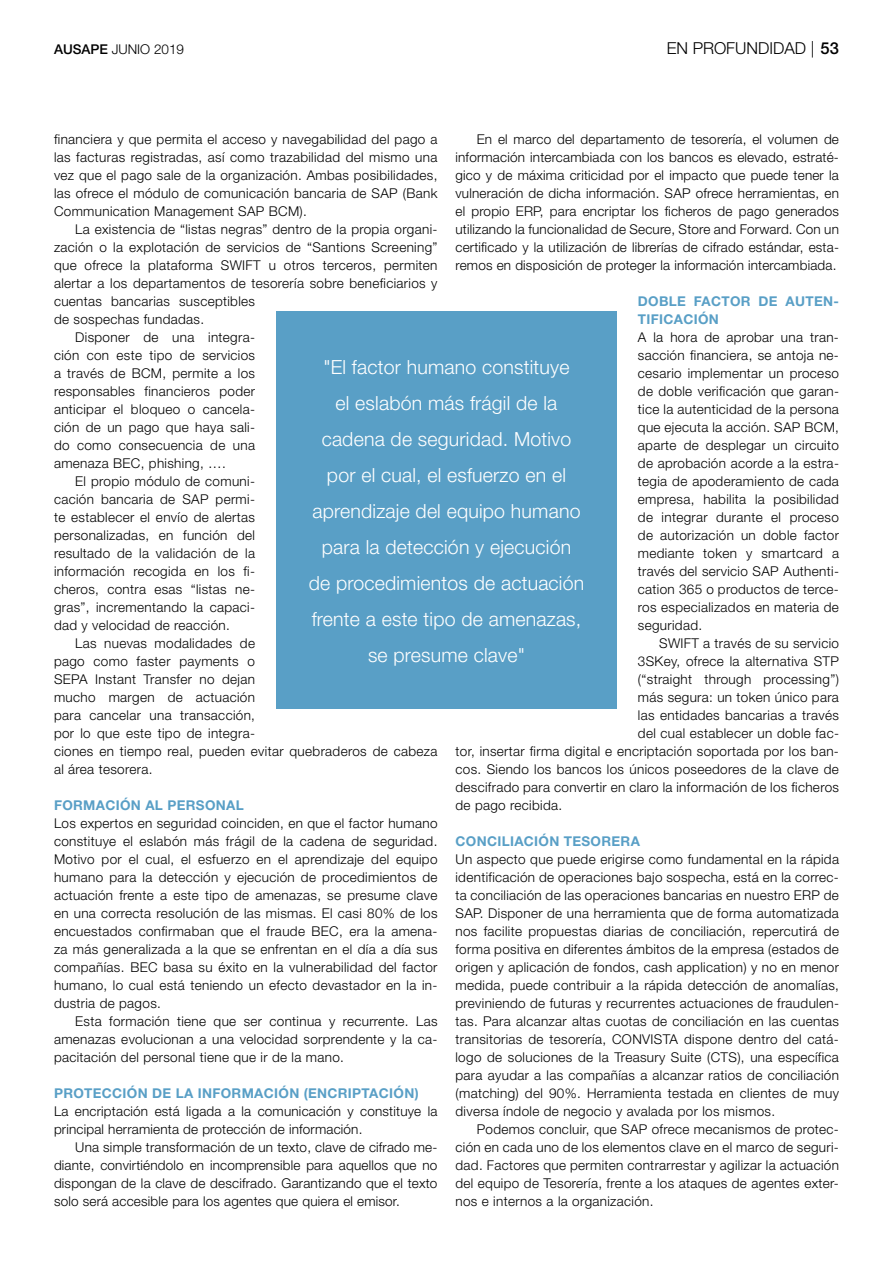
<style>
.page{position:relative;width:893px;height:1263px;background:#fff}
.page>*{position:absolute;margin:0;border:0;box-sizing:border-box;transform-origin:0 0}
.t1{font:300 19.5px/36px "Helvetica Neue";letter-spacing:.01em;color:#fff;text-align:center}
.t2{font:300 16.5px "Helvetica Neue";color:#000}
.t3{font:300 13.5px/18px "Helvetica Neue";letter-spacing:.025em;color:#000;text-align:justify}
.t4{font:700 13.5px/18px "Helvetica Neue";letter-spacing:.025em;color:#599fc6}
.t5{font:300 13.5px "Helvetica Neue";color:#000}
.s1{font-weight:500}
</style>
<div class="page">
<div style="left:276px;top:311px;width:341px;height:398px;background:#599fc6"></div>
<p class="t5" style="left:54px;top:41px;width:132px"><span class="s1">AUSAPE</span> JUNIO 2019</p>
<p class="t2" style="left:667px;top:38px;width:174px">EN PROFUNDIDAD | <span class="s1">53</span></p>
<p class="t3" style="left:455px;top:130px;width:385px;text-indent:21px">En el marco del departamento de tesorería, el volumen de información intercambiada con los bancos es elevado, estraté&shy;gico y de máxima criticidad por el impacto que puede tener la vulneración de dicha información. SAP ofrece herramientas, en el propio ERP, para encriptar los ficheros de pago generados utilizando la funcionalidad de Secure, Store and Forward. Con un certificado y la utilización de librerías de cifrado estándar, esta&shy;remos en disposición de proteger la información intercambiada.</p>
<p class="t4" style="left:638px;top:292px;width:203px">DOBLE FACTOR DE AUTEN-<br>TIFICACIÓN</p>
<p class="t3" style="left:638px;top:328px;width:203px">A la hora de aprobar una tran&shy;sacción financiera, se antoja ne&shy;cesario implementar un proceso de doble verificación que garan&shy;tice la autenticidad de la persona que ejecuta la acción. SAP BCM, aparte de desplegar un circuito de aprobación acorde a la estra&shy;tegia de apoderamiento de cada empresa, habilita la posibilidad de integrar durante el proceso de autorización un doble factor mediante token y smartcard a través del servicio SAP Authenti&shy;cation 365 o productos de terce&shy;ros especializados en materia de seguridad.</p>
<p class="t3" style="left:659px;top:634px;width:181px">SWIFT a través de su servicio</p>
<p class="t3" style="left:638px;top:652px;width:203px">3SKey, ofrece la alternativa STP</p>
<p class="t3" style="left:638px;top:670px;width:203px">(“straight through processing”)</p>
<p class="t3" style="left:638px;top:688px;width:203px">más segura: un token único para</p>
<p class="t3" style="left:638px;top:706px;width:203px">las entidades bancarias a través</p>
<p class="t3" style="left:638px;top:724px;width:203px">del cual establecer un doble fac-</p>
<p class="t3" style="left:455px;top:742px;width:385px">tor, insertar firma digital e encriptación soportada por los ban-</p>
<p class="t3" style="left:455px;top:760px;width:385px">cos. Siendo los bancos los únicos poseedores de la clave de</p>
<p class="t3" style="left:455px;top:778px;width:385px">descifrado para convertir en claro la información de los ficheros</p>
<p class="t3" style="left:455px;top:796px;width:108px">de pago recibida.</p>
<p class="t4" style="left:455px;top:831px;width:186px">CONCILIACIÓN TESORERA</p>
<p class="t3" style="left:455px;top:850px;width:385px">Un aspecto que puede erigirse como fundamental en la rápida identificación de operaciones bajo sospecha, está en la correc&shy;ta conciliación de las operaciones bancarias en nuestro ERP de SAP. Disponer de una herramienta que de forma automatizada nos facilite propuestas diarias de conciliación, repercutirá de forma positiva en diferentes ámbitos de la empresa (estados de origen y aplicación de fondos, cash application) y no en menor medida, puede contribuir a la rápida detección de anomalías, previniendo de futuras y recurrentes actuaciones de fraudulen&shy;tas. Para alcanzar altas cuotas de conciliación en las cuentas transitorias de tesorería, CONVISTA dispone dentro del catá&shy;logo de soluciones de la Treasury Suite (CTS), una específica para ayudar a las compañías a alcanzar ratios de conciliación (matching) del 90%. Herramienta testada en clientes de muy diversa índole de negocio y avalada por los mismos.</p>
<p class="t3" style="left:455px;top:1119px;width:385px;text-indent:21px">Podemos concluir, que SAP ofrece mecanismos de protec&shy;ción en cada uno de los elementos clave en el marco de seguri&shy;dad. Factores que permiten contrarrestar y agilizar la actuación del equipo de Tesorería, frente a los ataques de agentes exter&shy;nos e internos a la organización.</p>
<p class="t3" style="left:54px;top:130px;width:385px">financiera y que permita el acceso y navegabilidad del pago a las facturas registradas, así como trazabilidad del mismo una vez que el pago sale de la organización. Ambas posibilidades, las ofrece el módulo de comunicación bancaria de SAP (Bank Communication Management SAP BCM).</p>
<p class="t3" style="left:75px;top:220px;width:364px">La existencia de “listas negras” dentro de la propia organi-</p>
<p class="t3" style="left:54px;top:238px;width:385px">zación o la explotación de servicios de “Santions Screening”</p>
<p class="t3" style="left:54px;top:256px;width:385px">que ofrece la plataforma SWIFT u otros terceros, permiten</p>
<p class="t3" style="left:54px;top:274px;width:385px">alertar a los departamentos de tesorería sobre beneficiarios y</p>
<p class="t3" style="left:54px;top:292px;width:203px">cuentas bancarias susceptibles</p>
<p class="t3" style="left:54px;top:310px;width:152px">de sospechas fundadas.</p>
<p class="t3" style="left:75px;top:328px;width:181px">Disponer de una integra-</p>
<p class="t3" style="left:54px;top:346px;width:203px">ción con este tipo de servicios</p>
<p class="t3" style="left:54px;top:364px;width:203px">a través de BCM, permite a los</p>
<p class="t3" style="left:54px;top:382px;width:203px">responsables financieros poder</p>
<p class="t3" style="left:54px;top:400px;width:203px">anticipar el bloqueo o cancela-</p>
<p class="t3" style="left:54px;top:418px;width:203px">ción de un pago que haya sali-</p>
<p class="t3" style="left:54px;top:436px;width:203px">do como consecuencia de una</p>
<p class="t3" style="left:54px;top:454px;width:173px">amenaza BEC, phishing, ….</p>
<p class="t3" style="left:75px;top:472px;width:181px">El propio módulo de comuni-</p>
<p class="t3" style="left:54px;top:490px;width:203px">cación bancaria de SAP permi-</p>
<p class="t3" style="left:54px;top:508px;width:203px">te establecer el envío de alertas</p>
<p class="t3" style="left:54px;top:526px;width:203px">personalizadas, en función del</p>
<p class="t3" style="left:54px;top:544px;width:203px">resultado de la validación de la</p>
<p class="t3" style="left:54px;top:562px;width:203px">información recogida en los fi-</p>
<p class="t3" style="left:54px;top:580px;width:203px">cheros, contra esas “listas ne-</p>
<p class="t3" style="left:54px;top:598px;width:203px">gras”, incrementando la capaci-</p>
<p class="t3" style="left:54px;top:616px;width:177px">dad y velocidad de reacción.</p>
<p class="t3" style="left:75px;top:634px;width:181px">Las nuevas modalidades de</p>
<p class="t3" style="left:54px;top:652px;width:203px">pago como faster payments o</p>
<p class="t3" style="left:54px;top:670px;width:203px">SEPA Instant Transfer no dejan</p>
<p class="t3" style="left:54px;top:688px;width:203px">mucho margen de actuación</p>
<p class="t3" style="left:54px;top:706px;width:203px">para cancelar una transacción,</p>
<p class="t3" style="left:54px;top:724px;width:203px">por lo que este tipo de integra-</p>
<p class="t3" style="left:54px;top:742px;width:385px">ciones en tiempo real, pueden evitar quebraderos de cabeza</p>
<p class="t3" style="left:54px;top:760px;width:100px">al área tesorera.</p>
<p class="t4" style="left:54px;top:796px;width:191px">FORMACIÓN AL PERSONAL</p>
<p class="t3" style="left:54px;top:814px;width:385px">Los expertos en seguridad coinciden, en que el factor humano constituye el eslabón más frágil de la cadena de seguridad.<br>Motivo por el cual, el esfuerzo en el aprendizaje del equipo humano para la detección y ejecución de procedimientos de actuación frente a este tipo de amenazas, se presume clave en una correcta resolución de las mismas. El casi 80% de los encuestados confirmaban que el fraude BEC, era la amena&shy;za más generalizada a la que se enfrentan en el día a día sus compañías. BEC basa su éxito en la vulnerabilidad del factor humano, lo cual está teniendo un efecto devastador en la in&shy;dustria de pagos.</p>
<p class="t3" style="left:54px;top:1012px;width:385px;text-indent:21px">Esta formación tiene que ser continua y recurrente. Las amenazas evolucionan a una velocidad sorprendente y la ca&shy;pacitación del personal tiene que ir de la mano.</p>
<p class="t4" style="left:54px;top:1084px;width:366px">PROTECCIÓN DE LA INFORMACIÓN (ENCRIPTACIÓN)</p>
<p class="t3" style="left:54px;top:1102px;width:385px">La encriptación está ligada a la comunicación y constituye la principal herramienta de protección de información.</p>
<p class="t3" style="left:54px;top:1138px;width:385px;text-indent:21px">Una simple transformación de un texto, clave de cifrado me&shy;diante, convirtiéndolo en incomprensible para aquellos que no dispongan de la clave de descifrado. Garantizando que el texto solo será accesible para los agentes que quiera el emisor.</p>
<p class="t1" style="left:309px;top:349px;width:277px">"El factor humano constituye<br>el eslabón más frágil de la cadena de seguridad. Motivo por el cual, el esfuerzo en el aprendizaje del equipo humano para la detección y ejecución de procedimientos de actuación frente a este tipo de amenazas, se presume clave"</p>
</div>
